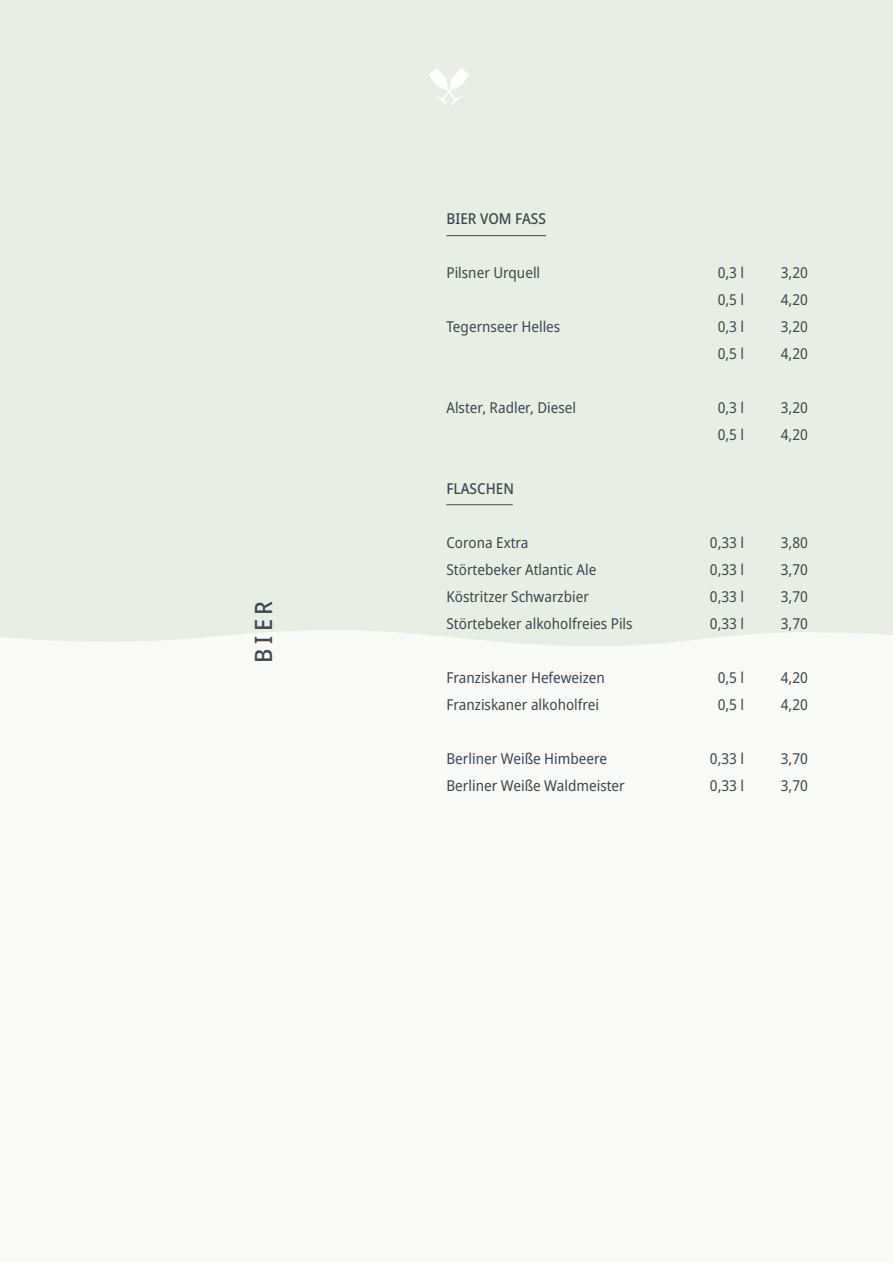
<style>
.page{position:relative;width:893px;height:1263px;background:#f9faf8}
.page>*{position:absolute;margin:0;border:0;box-sizing:border-box;transform-origin:0 0}
.t1{font:500 semi-condensed 24px "Noto Sans";color:#41494e}
.t2{font:semi-condensed 15px "Noto Sans";color:#41494e}
.t3{font:500 semi-condensed 15px "Noto Sans";color:#41494e}
</style>
<div class="page">
<div style="left:0;top:0;width:893px;height:646px;background:#e9eee4"></div>
<svg style="left:429px;top:68px;width:40px;height:37px"></svg>
<hr style="left:446px;top:235px;width:100px;height:1px;background:#41494e">
<hr style="left:446px;top:504px;width:67px;height:1px;background:#41494e">
<h1 class="t1" style="left:247px;top:663px;width:64px;rotate:-90deg">BIER</h1>
<p class="t3" style="left:446px;top:208px;width:85px">BIER VOM FASS</p>
<p class="t2" style="left:446px;top:262px;width:95px">Pilsner Urquell</p>
<p class="t2" style="left:718px;top:262px;width:28px">0,3 l</p>
<p class="t2" style="left:781px;top:262px;width:29px">3,20</p>
<p class="t2" style="left:718px;top:289px;width:28px">0,5 l</p>
<p class="t2" style="left:781px;top:289px;width:29px">4,20</p>
<p class="t2" style="left:446px;top:316px;width:115px">Tegernseer Helles</p>
<p class="t2" style="left:718px;top:316px;width:28px">0,3 l</p>
<p class="t2" style="left:781px;top:316px;width:29px">3,20</p>
<p class="t2" style="left:718px;top:343px;width:28px">0,5 l</p>
<p class="t2" style="left:781px;top:343px;width:29px">4,20</p>
<p class="t2" style="left:446px;top:397px;width:131px">Alster, Radler, Diesel</p>
<p class="t2" style="left:718px;top:397px;width:28px">0,3 l</p>
<p class="t2" style="left:781px;top:397px;width:29px">3,20</p>
<p class="t2" style="left:718px;top:424px;width:28px">0,5 l</p>
<p class="t2" style="left:781px;top:424px;width:29px">4,20</p>
<p class="t3" style="left:446px;top:478px;width:49px">FLASCHEN</p>
<p class="t2" style="left:446px;top:532px;width:84px">Corona Extra</p>
<p class="t2" style="left:710px;top:532px;width:36px">0,33 l</p>
<p class="t2" style="left:781px;top:532px;width:29px">3,80</p>
<p class="t2" style="left:446px;top:559px;width:151px">Störtebeker Atlantic Ale</p>
<p class="t2" style="left:710px;top:559px;width:36px">0,33 l</p>
<p class="t2" style="left:781px;top:559px;width:29px">3,70</p>
<p class="t2" style="left:446px;top:586px;width:144px">Köstritzer Schwarzbier</p>
<p class="t2" style="left:710px;top:586px;width:36px">0,33 l</p>
<p class="t2" style="left:781px;top:586px;width:29px">3,70</p>
<p class="t2" style="left:446px;top:613px;width:188px">Störtebeker alkoholfreies Pils</p>
<p class="t2" style="left:710px;top:613px;width:36px">0,33 l</p>
<p class="t2" style="left:781px;top:613px;width:29px">3,70</p>
<p class="t2" style="left:446px;top:667px;width:160px">Franziskaner Hefeweizen</p>
<p class="t2" style="left:718px;top:667px;width:28px">0,5 l</p>
<p class="t2" style="left:781px;top:667px;width:29px">4,20</p>
<p class="t2" style="left:446px;top:694px;width:154px">Franziskaner alkoholfrei</p>
<p class="t2" style="left:718px;top:694px;width:28px">0,5 l</p>
<p class="t2" style="left:781px;top:694px;width:29px">4,20</p>
<p class="t2" style="left:446px;top:748px;width:162px">Berliner Weiße Himbeere</p>
<p class="t2" style="left:710px;top:748px;width:36px">0,33 l</p>
<p class="t2" style="left:781px;top:748px;width:29px">3,70</p>
<p class="t2" style="left:446px;top:775px;width:180px">Berliner Weiße Waldmeister</p>
<p class="t2" style="left:710px;top:775px;width:36px">0,33 l</p>
<p class="t2" style="left:781px;top:775px;width:29px">3,70</p>
</div>
